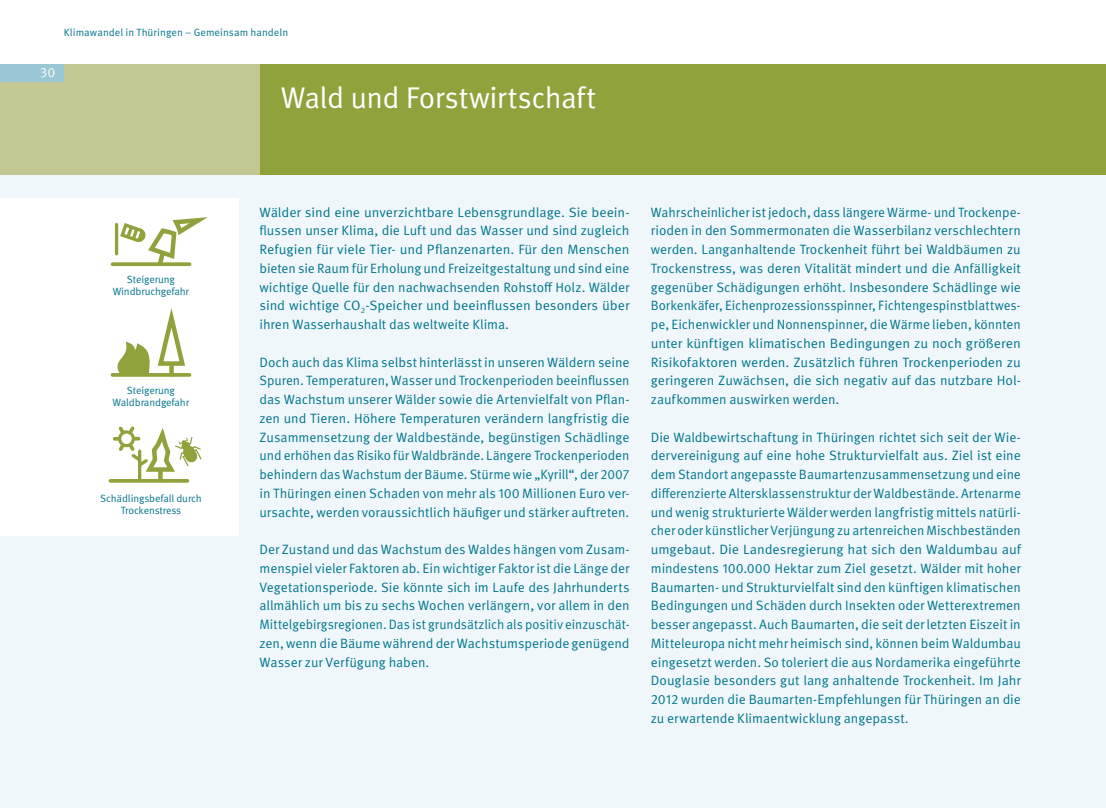
<style>
.page{position:relative;width:1106px;height:808px;background:#fff}
.page>*{position:absolute;margin:0;border:0;box-sizing:border-box;transform-origin:0 0}
.t1{font:30px "Meta Pro";letter-spacing:-.02em;color:#fff}
.t2{font:13.5px/18.8px "Meta Pro";color:#00758c;text-align:justify}
.t3{font:13.5px "Meta Pro";color:#fff}
.t4{font:10.5px/12.6px "Meta Pro";letter-spacing:-.01em;color:#00758c;text-align:center}
</style>
<div class="page">
<div style="left:0;top:174px;width:1106px;height:634px;background:#f0f7fb"></div>
<div style="left:0;top:198px;width:238px;height:337px;background:#fff"></div>
<div style="left:259px;top:64px;width:847px;height:110px;background:#90a23c"></div>
<div style="left:0;top:64px;width:259px;height:110px;background:#c3c892"></div>
<div style="left:0;top:64px;width:64px;height:18px;background:#99c7d5"></div>
<div style="left:158px;top:471px;width:5px;height:9px;background:#90a23c"></div>
<svg style="left:112px;top:262px;width:6px;height:4px"></svg>
<hr style="left:115px;top:224px;width:3px;height:30px;background:#90a23c">
<svg style="left:118px;top:217px;width:90px;height:50px"></svg>
<svg style="left:112px;top:373px;width:77px;height:4px"></svg>
<svg style="left:114px;top:308px;width:74px;height:66px"></svg>
<hr style="left:138px;top:451px;width:3px;height:29px;background:#90a23c">
<svg style="left:110px;top:479px;width:77px;height:4px"></svg>
<svg style="left:112px;top:426px;width:90px;height:50px"></svg>
<p class="t4" style="left:64px;top:26px;width:226px">Klimawandel in Thüringen – Gemeinsam handeln</p>
<p class="t3" style="left:40px;top:64px;width:17px">30</p>
<h2 class="t1" style="left:281px;top:78px;width:317px">Wald und Forstwirtschaft</h2>
<p class="t4" style="left:113px;top:273px;width:78px">Steigerung<br>Windbruchgefahr</p>
<p class="t4" style="left:113px;top:384px;width:78px">Steigerung<br>Waldbrandgefahr</p>
<p class="t4" style="left:100px;top:492px;width:103px">Schädlingsbefall durch<br>Trockenstress</p>
<p class="t2" style="left:259px;top:203px;width:371px">Wälder sind eine unverzichtbare Lebensgrundlage. Sie beein&shy;flussen unser Klima, die Luft und das Wasser und sind zugleich Refugien für viele Tier- und Pflanzenarten. Für den Menschen bieten sie Raum für Erholung und Freizeitgestaltung und sind eine wichtige Quelle für den nachwachsenden Rohstoff Holz. Wälder sind wichtige CO<sub>2</sub>-Speicher und beeinflussen besonders über ihren Wasserhaushalt das weltweite Klima.</p>
<p class="t2" style="left:259px;top:353px;width:371px">Doch auch das Klima selbst hinterlässt in unseren Wäldern seine Spuren. Temperaturen, Wasser und Trockenperioden beeinflussen das Wachstum unserer Wälder sowie die Artenvielfalt von Pflan&shy;zen und Tieren. Höhere Temperaturen verändern langfristig die Zusammensetzung der Waldbestände, begünstigen Schädlinge und erhöhen das Risiko für Waldbrände. Längere Trockenperioden behindern das Wachstum der Bäume. Stürme wie „Kyrill“, der 2007 in Thüringen einen Schaden von mehr als 100 Millionen Euro ver&shy;ursachte, werden voraussichtlich häufiger und stärker auftreten.</p>
<p class="t2" style="left:259px;top:540px;width:371px">Der Zustand und das Wachstum des Waldes hängen vom Zusam&shy;menspiel vieler Faktoren ab. Ein wichtiger Faktor ist die Länge der Vegetationsperiode. Sie könnte sich im Laufe des Jahrhunderts allmählich um bis zu sechs Wochen verlängern, vor allem in den Mittelgebirgsregionen. Das ist grundsätzlich als positiv einzuschät&shy;zen, wenn die Bäume während der Wachstumsperiode genügend Wasser zur Verfügung haben.</p>
<p class="t2" style="left:651px;top:203px;width:371px">Wahrscheinlicher ist jedoch, dass längere Wärme- und Trockenpe&shy;rioden in den Sommermonaten die Wasserbilanz verschlechtern werden. Langanhaltende Trockenheit führt bei Waldbäumen zu Trockenstress, was deren Vitalität mindert und die Anfälligkeit gegenüber Schädigungen erhöht. Insbesondere Schädlinge wie Borkenkäfer, Eichenprozessionsspinner, Fichtengespinstblattwes&shy;pe, Eichenwickler und Nonnenspinner, die Wärme lieben, könnten unter künftigen klimatischen Bedingungen zu noch größeren Risikofaktoren werden. Zusätzlich führen Trockenperioden zu geringeren Zuwächsen, die sich negativ auf das nutzbare Hol&shy;zaufkommen auswirken werden.</p>
<p class="t2" style="left:651px;top:428px;width:371px">Die Waldbewirtschaftung in Thüringen richtet sich seit der Wie&shy;dervereinigung auf eine hohe Strukturvielfalt aus. Ziel ist eine dem Standort angepasste Baumartenzusammensetzung und eine differenzierte Altersklassenstruktur der Waldbestände. Artenarme und wenig strukturierte Wälder werden langfristig mittels natürli&shy;cher oder künstlicher Verjüngung zu artenreichen Mischbeständen umgebaut. Die Landesregierung hat sich den Waldumbau auf mindestens 100.000 Hektar zum Ziel gesetzt. Wälder mit hoher Baumarten- und Strukturvielfalt sind den künftigen klimatischen Bedingungen und Schäden durch Insekten oder Wetterextremen besser angepasst. Auch Baumarten, die seit der letzten Eiszeit in Mitteleuropa nicht mehr heimisch sind, können beim Waldumbau eingesetzt werden. So toleriert die aus Nordamerika eingeführte Douglasie besonders gut lang anhaltende Trockenheit. Im Jahr 2012 wurden die Baumarten-Empfehlungen für Thüringen an die zu erwartende Klimaentwicklung angepasst.</p>
</div>
